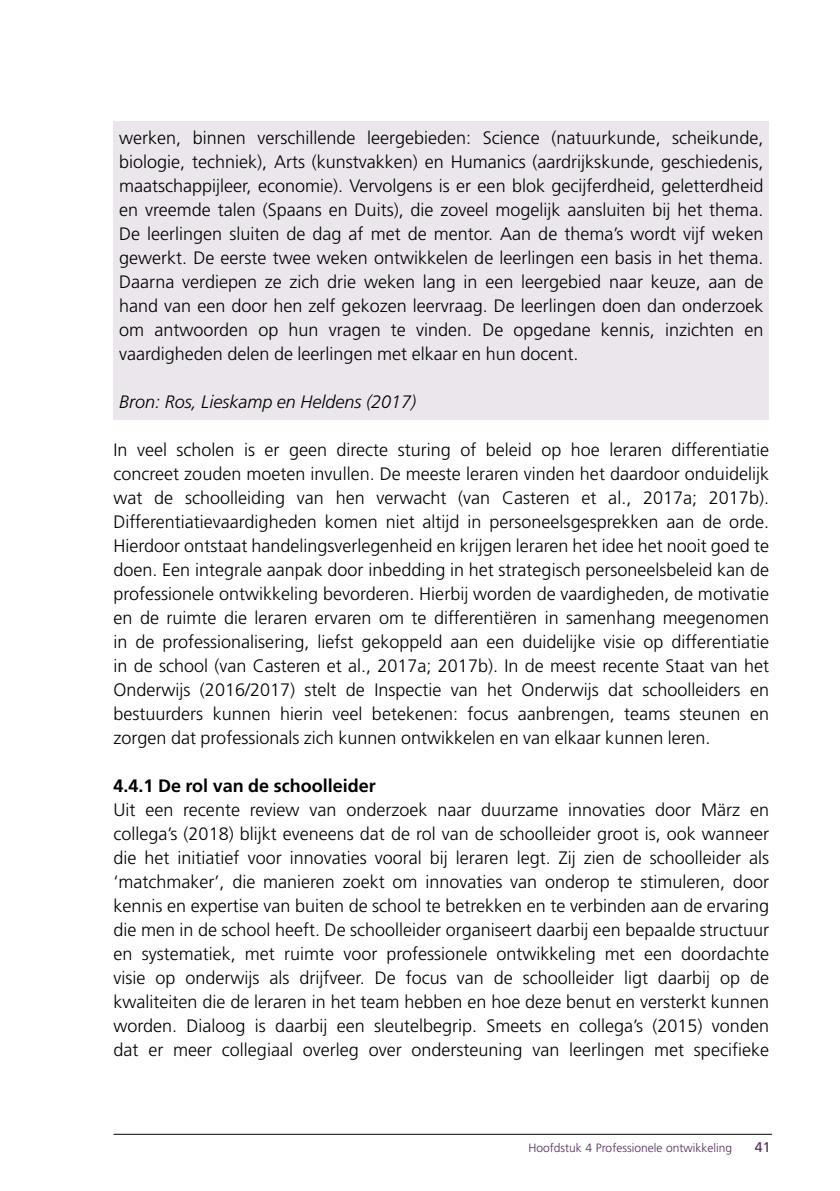
<style>
.page{position:relative;width:840px;height:1191px;background:#fff}
.page>*{position:absolute;margin:0;border:0;box-sizing:border-box;transform-origin:0 0}
.t1{font:300 18px/24px "Fontys Frutiger";color:#000;text-align:justify}
.t2{font:italic 300 18px "Fontys Frutiger";color:#000}
.t3{font:700 18px "Fontys Frutiger";color:#000}
.t4{font:14px "Fontys Frutiger Roman";color:#512a5b}
.t5{font:300 12px "Fontys Frutiger";color:#512a5b}
</style>
<div class="page">
<hr style="left:113px;top:1134px;width:658px;height:1px;background:#000">
<div style="left:113px;top:121px;width:655px;height:250px;background:#ebe6ec"></div>
<div style="left:113px;top:361px;width:655px;height:34px;background:#ebe6ec"></div>
<div style="left:113px;top:385px;width:655px;height:34px;background:#ebe6ec"></div>
<p class="t1" style="left:119px;top:126px;width:645px">werken, binnen verschillende leergebieden: Science (natuurkunde, scheikunde, biologie, techniek), Arts (kunstvakken) en Humanics (aardrijkskunde, geschiedenis, maatschappijleer, economie). Vervolgens is er een blok gecijferdheid, geletterdheid en vreemde talen (Spaans en Duits), die zoveel mogelijk aansluiten bij het thema.<br>De leerlingen sluiten de dag af met de mentor. Aan de thema’s wordt vijf weken gewerkt. De eerste twee weken ontwikkelen de leerlingen een basis in het thema.<br>Daarna verdiepen ze zich drie weken lang in een leergebied naar keuze, aan de hand van een door hen zelf gekozen leervraag. De leerlingen doen dan onderzoek om antwoorden op hun vragen te vinden. De opgedane kennis, inzichten en vaardigheden delen de leerlingen met elkaar en hun docent.</p>
<p class="t2" style="left:119px;top:391px;width:298px">Bron: Ros, Lieskamp en Heldens (2017)</p>
<p class="t1" style="left:113px;top:438px;width:656px">In veel scholen is er geen directe sturing of beleid op hoe leraren differentiatie concreet zouden moeten invullen. De meeste leraren vinden het daardoor onduidelijk wat de schoolleiding van hen verwacht (van Casteren et al., 2017a; 2017b).<br>Differentiatievaardigheden komen niet altijd in personeelsgesprekken aan de orde.<br>Hierdoor ontstaat handelingsverlegenheid en krijgen leraren het idee het nooit goed te doen. Een integrale aanpak door inbedding in het strategisch personeelsbeleid kan de professionele ontwikkeling bevorderen. Hierbij worden de vaardigheden, de motivatie en de ruimte die leraren ervaren om te differentiëren in samenhang meegenomen in de professionalisering, liefst gekoppeld aan een duidelijke visie op differentiatie in de school (van Casteren et al., 2017a; 2017b). In de meest recente Staat van het Onderwijs (2016/2017) stelt de Inspectie van het Onderwijs dat schoolleiders en bestuurders kunnen hierin veel betekenen: focus aanbrengen, teams steunen en zorgen dat professionals zich kunnen ontwikkelen en van elkaar kunnen leren.</p>
<p class="t3" style="left:113px;top:775px;width:264px">4.4.1 De rol van de schoolleider</p>
<p class="t1" style="left:113px;top:798px;width:656px">Uit een recente review van onderzoek naar duurzame innovaties door März en collega’s (2018) blijkt eveneens dat de rol van de schoolleider groot is, ook wanneer die het initiatief voor innovaties vooral bij leraren legt. Zij zien de schoolleider als ‘matchmaker’, die manieren zoekt om innovaties van onderop te stimuleren, door kennis en expertise van buiten de school te betrekken en te verbinden aan de ervaring die men in de school heeft. De schoolleider organiseert daarbij een bepaalde structuur en systematiek, met ruimte voor professionele ontwikkeling met een doordachte visie op onderwijs als drijfveer. De focus van de schoolleider ligt daarbij op de kwaliteiten die de leraren in het team hebben en hoe deze benut en versterkt kunnen worden. Dialoog is daarbij een sleutelbegrip. Smeets en collega’s (2015) vonden dat er meer collegiaal overleg over ondersteuning van leerlingen met specifieke</p>
<p class="t5" style="left:528px;top:1141px;width:205px">Hoofdstuk 4 Professionele ontwikkeling</p>
<p class="t4" style="left:754px;top:1139px;width:17px">41</p>
</div>
